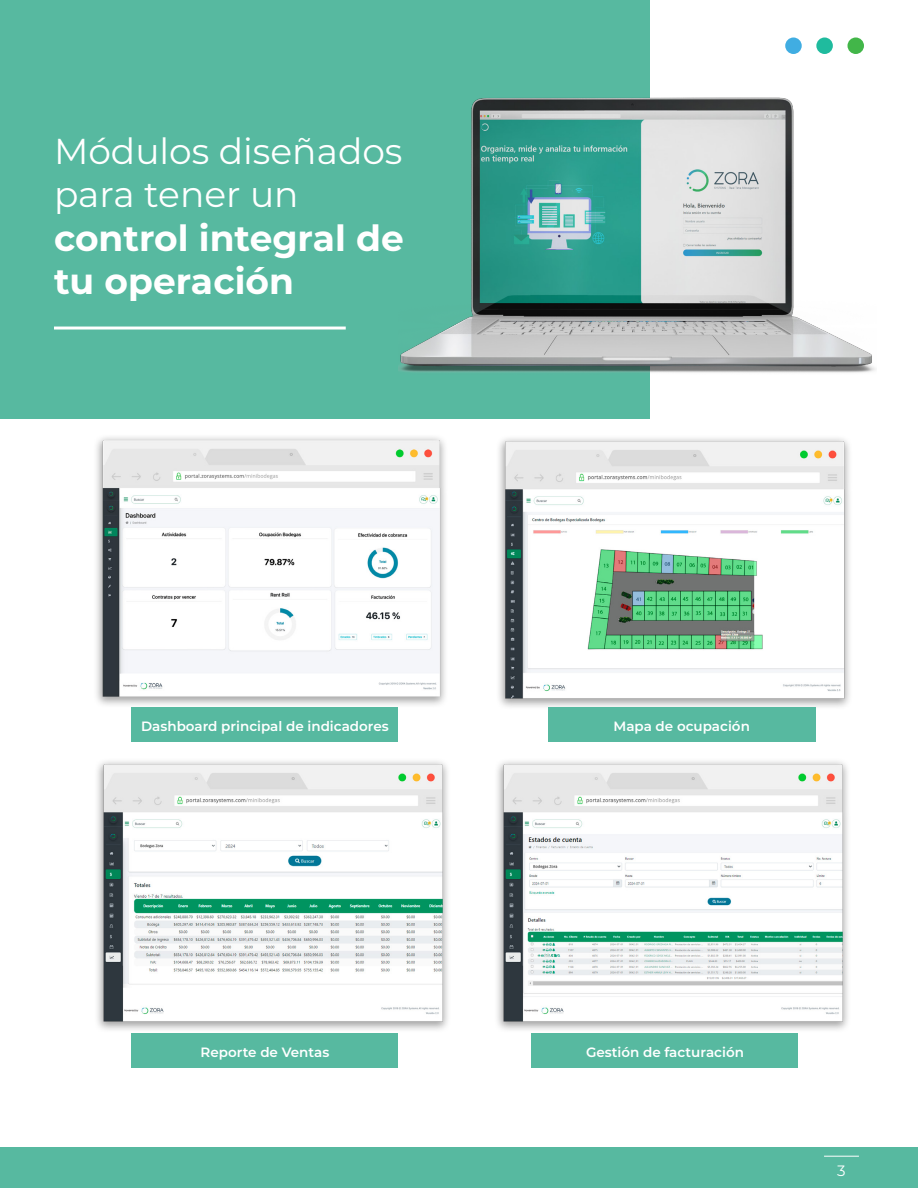
<style>
.page{position:relative;width:918px;height:1188px;background:#fff}
.page>*{position:absolute;margin:0;border:0;box-sizing:border-box;transform-origin:0 0}
.t1{font:700 36px/43.2px "Montserrat";color:#fff}
.t2{font:36px/43.2px "Montserrat";color:#fff}
.t3{font:15px "Montserrat";color:#fff}
.t4{font:600 13.5px "Montserrat";color:#fff}
</style>
<div class="page">
<div style="left:0;top:0;width:650px;height:418px;background:#57b9a0"></div>
<img style="left:58px;top:418px;width:407px;height:287px">
<img style="left:465px;top:418px;width:385px;height:305px">
<img style="left:97px;top:761px;width:351px;height:273px">
<img style="left:497px;top:723px;width:351px;height:311px">
<img style="left:398px;top:97px;width:478px;height:276px">
<div style="left:785px;top:38px;width:17px;height:16px;background:#40ade2;border-radius:50%"></div>
<div style="left:816px;top:38px;width:17px;height:16px;background:#1fbb9e;border-radius:50%"></div>
<div style="left:848px;top:38px;width:16px;height:16px;background:#42b649;border-radius:50%"></div>
<div style="left:0;top:1148px;width:918px;height:40px;background:#57b9a0"></div>
<hr style="left:824px;top:1156px;width:35px;height:1px;background:#fff">
<div style="left:131px;top:707px;width:267px;height:35px;background:#57b9a0"></div>
<div style="left:548px;top:707px;width:267px;height:35px;background:#57b9a0"></div>
<div style="left:131px;top:1034px;width:267px;height:34px;background:#57b9a0"></div>
<div style="left:531px;top:1034px;width:267px;height:34px;background:#57b9a0"></div>
<hr style="left:54px;top:327px;width:292px;height:3px;background:#fff">
<h1 class="t2" style="left:54px;top:128px;width:350px">Módulos diseñados para tener un</h1>
<h1 class="t1" style="left:54px;top:214px;width:351px">control integral de tu operación</h1>
<p class="t4" style="left:141px;top:717px;width:249px">Dashboard principal de indicadores</p>
<p class="t4" style="left:613px;top:717px;width:138px">Mapa de ocupación</p>
<p class="t4" style="left:201px;top:1043px;width:130px">Reporte de Ventas</p>
<p class="t4" style="left:586px;top:1043px;width:159px">Gestión de facturación</p>
<p class="t3" style="left:837px;top:1160px;width:10px">3</p>
</div>
